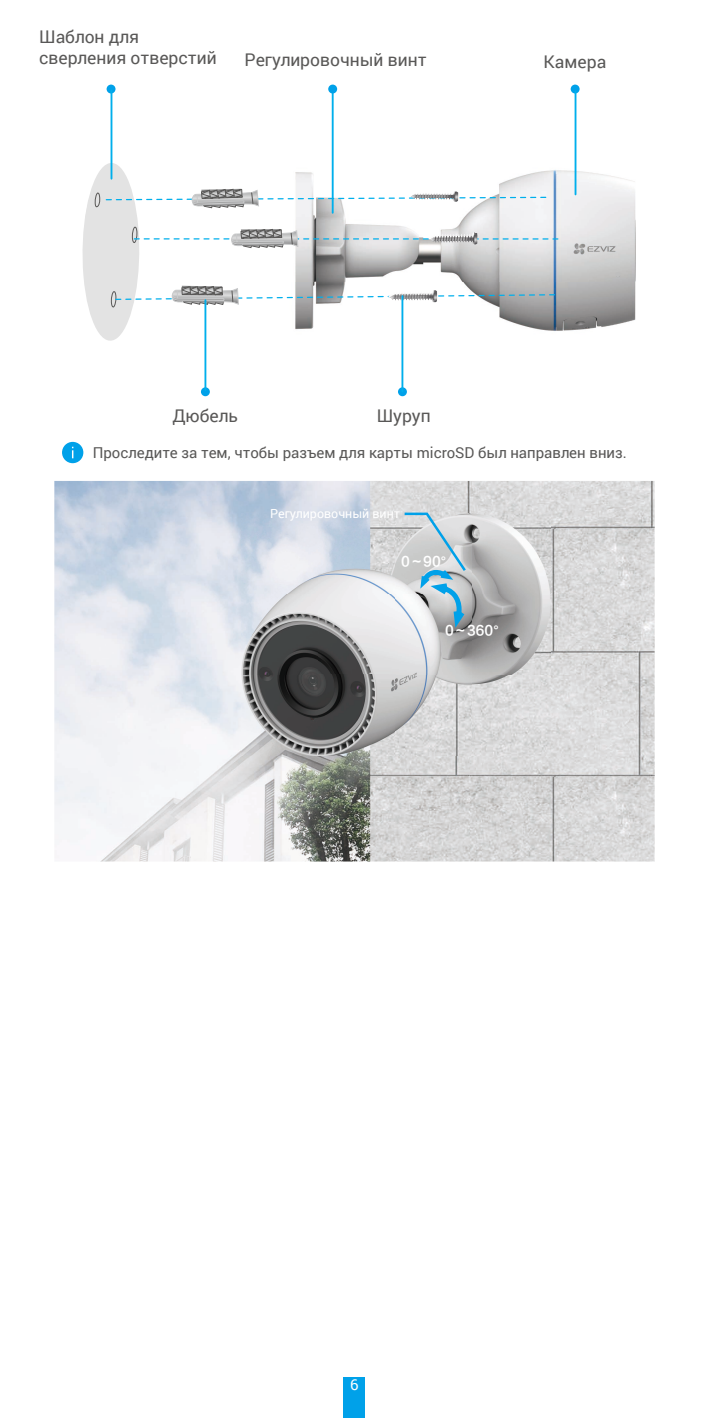
<style>
.page{position:relative;width:709px;height:1418px;background:#fff}
.page>*{position:absolute;margin:0;border:0;box-sizing:border-box;transform-origin:0 0}
.t1{font:17.5px/21px "Roboto";color:#595857}
.t2{font:15px "Roboto";color:#595857}
.t3{font:15px "Roboto";color:#fff}
.t4{font:13.25px "FZLTCHJW GB1 0";color:#fff}
.t5{font:12.5px "Roboto";color:#fff}
</style>
<div class="page">
<div style="left:344px;top:1376px;width:21px;height:41px;background:#00a1e9"></div>
<img style="left:558px;top:162px;width:78px;height:169px">
<svg style="left:615px;top:272px;width:5px;height:5px"></svg>
<div style="left:570px;top:85px;width:9px;height:8px;background:#00a1e9;border-radius:50%"></div>
<div style="left:107px;top:85px;width:8px;height:8px;background:#00a1e9;border-radius:50%"></div>
<div style="left:201px;top:387px;width:9px;height:9px;background:#00a1e9;border-radius:50%"></div>
<svg style="left:82px;top:153px;width:476px;height:198px"></svg>
<img style="left:428px;top:232px;width:49px;height:12px">
<hr style="left:110px;top:90px;width:2px;height:89px;background:#00afec">
<hr style="left:204px;top:300px;width:2px;height:90px;background:#00afec">
<hr style="left:332px;top:91px;width:1px;height:122px;background:#00afec">
<div style="left:328px;top:85px;width:9px;height:8px;background:#00a1e9;border-radius:50%"></div>
<hr style="left:574px;top:91px;width:2px;height:103px;background:#00afec">
<div style="left:398px;top:387px;width:9px;height:9px;background:#00a1e9;border-radius:50%"></div>
<hr style="left:401px;top:296px;width:2px;height:95px;background:#00afec">
<div style="left:62px;top:442px;width:21px;height:21px;background:#00a1e9;border-radius:50%"></div>
<img style="left:54px;top:481px;width:600px;height:380px">
<img style="left:241px;top:513px;width:309px;height:243px">
<svg style="left:404px;top:512px;width:62px;height:116px;background:#bbccd4"></svg>
<p class="t1" style="left:39px;top:26px;width:179px">Шаблон для сверления отверстий</p>
<p class="t1" style="left:245px;top:49px;width:183px">Регулировочный винт</p>
<p class="t1" style="left:543px;top:51px;width:64px">Камера</p>
<p class="t1" style="left:172px;top:405px;width:67px">Дюбель</p>
<p class="t1" style="left:377px;top:405px;width:55px">Шуруп</p>
<p class="t2" style="left:93px;top:442px;width:535px">Проследите за тем, чтобы разъем для карты microSD был направлен вниз.</p>
<p class="t5" style="left:270px;top:504px;width:131px">Регулировочный винт</p>
<p class="t4" style="left:401px;top:554px;width:54px">0～90°</p>
<p class="t4" style="left:445px;top:623px;width:63px">0～360°</p>
<p class="t3" style="left:350px;top:1373px;width:10px">6</p>
</div>
